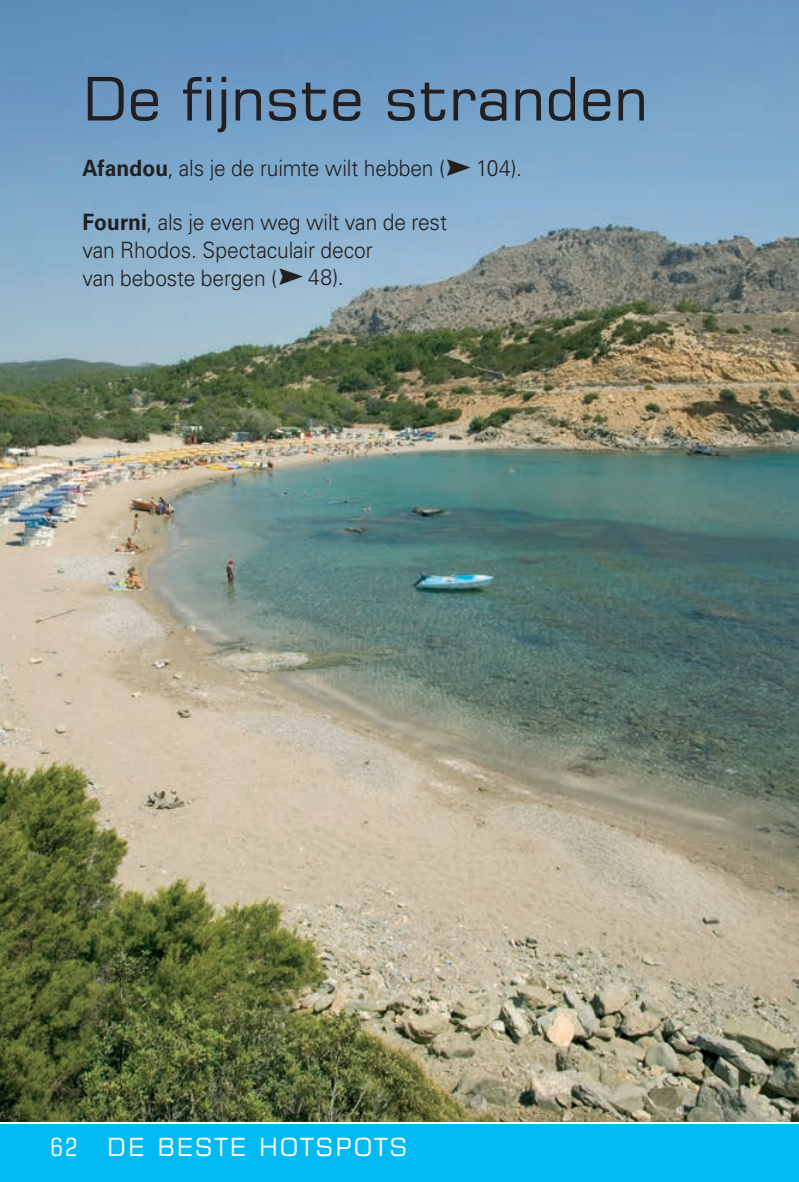
<style>
.page{position:relative;width:799px;height:1182px;background:#fff}
.page>*{position:absolute;margin:0;border:0;box-sizing:border-box;transform-origin:0 0}
.t1{font:60px "Square 721 BT";color:#231f20}
.t2{font:25px "Square 721 BT";letter-spacing:.08em;color:#fff}
.t3{font:300 22.5px/27.5px "Univers LT Std";letter-spacing:-.005em;color:#231f20;scale:.93 1}
.s1{font-weight:700}
.s2{font-family:"City Pack Plus Shift";font-weight:400}
.s3{font-stretch:condensed}
</style>
<div class="page">
<div style="left:0;top:1122px;width:799px;height:59px;background:#00baf1"></div>
<hr style="left:0;top:1121px;width:799px;height:3px;background:#fff">
<img style="left:0;top:0;width:799px;height:1121px">
<h1 class="t1" style="left:82px;top:61px;width:567px">De fijnste stranden</h1>
<p class="t3" style="left:82px;top:154px;width:474px"><span class="s1">Afandou</span>, als je de ruimte wilt hebben (<span class="s2">P</span>104).</p>
<p class="t3" style="left:82px;top:209px;width:393px"><span class="s1">Fourni</span>, als je even weg wilt van de rest van Rhodos. Spectaculair decor<br>van beboste bergen (<span class="s2">P</span>48).</p>
<p class="t2" style="left:51px;top:1130px;width:358px"><span class="s3">62</span> DE BESTE HOTSPOTS</p>
</div>
